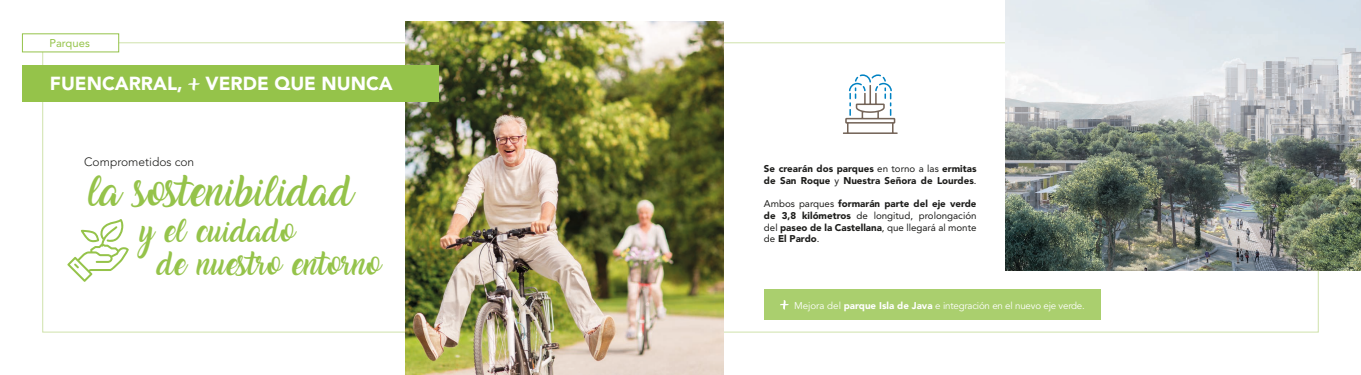
<style>
.page{position:relative;width:1361px;height:375px;background:#fff}
.page>*{position:absolute;margin:0;border:0;box-sizing:border-box;transform-origin:0 0}
.t1{font:27.67px "Amarillo";color:#95c34a}
.t2{font:21.08px/33.3px "Amarillo";color:#95c34a}
.t3{font:900 18.75px "Avenir LT Std";color:#fff}
.t4{font:300 12px "Avenir LT Std";color:#1d1d1b}
.t5{font:11.25px "Avenir LT Std";color:#95c34a}
.t6{font:900 9.75px/11.7px "Avenir LT Std";color:#1d1d1b}
.t7{font:9.75px "Avenir LT Std";letter-spacing:-.02em;color:#fff}
.s1{font-family:"Amarillo";font-weight:400}
.s2{font-weight:400}
.s3{font-weight:900}
</style>
<div class="page">
<img style="left:405px;top:21px;width:318px;height:353px">
<div style="left:22px;top:33px;width:97px;height:19px;background:#fff;border:1px solid #95c34a"></div>
<div style="left:22px;top:65px;width:416px;height:36px;background:#95c34a"></div>
<svg style="left:67px;top:219px;width:62px;height:62px"></svg>
<svg style="left:843px;top:74px;width:54px;height:60px"></svg>
<img style="left:1005px;top:0;width:356px;height:270px">
<div style="left:764px;top:289px;width:336px;height:30px;background:#aacf6e"></div>
<svg style="left:780px;top:300px;width:8px;height:9px"></svg>
<p class="t5" style="left:49px;top:37px;width:42px">Parques</p>
<h3 class="t3" style="left:50px;top:72px;width:344px">FUENCARRAL, <span class="s1">+</span> VERDE QUE NUNCA</h3>
<p class="t4" style="left:84px;top:155px;width:112px">Comprometidos con</p>
<h1 class="t1" style="left:89px;top:179px;width:266px">la sostenibilidad</h1>
<h2 class="t2" style="left:158px;top:217px;width:225px;text-indent:-18px">y el cuidado<br>de nuestro entorno</h2>
<p class="t6" style="left:764px;top:162px;width:214px">Se crearán dos parques <span class="s2">en torno a las</span> ermitas de San Roque <span class="s2">y</span> Nuestra Señora de Lourdes<span class="s2">.</span></p>
<p class="t6" style="left:764px;top:197px;width:214px;text-align:justify"><span class="s2">Ambos parques</span> formarán parte del eje verde de 3,8 kilómetros <span class="s2">de longitud, prolongación del</span> paseo de la Castellana<span class="s2">, que llegará al monte de</span> El Pardo<span class="s2">.</span></p>
<p class="t7" style="left:794px;top:299px;width:292px">Mejora del <span class="s3">parque Isla de Java</span> e integración en el nuevo eje verde.</p>
</div>
